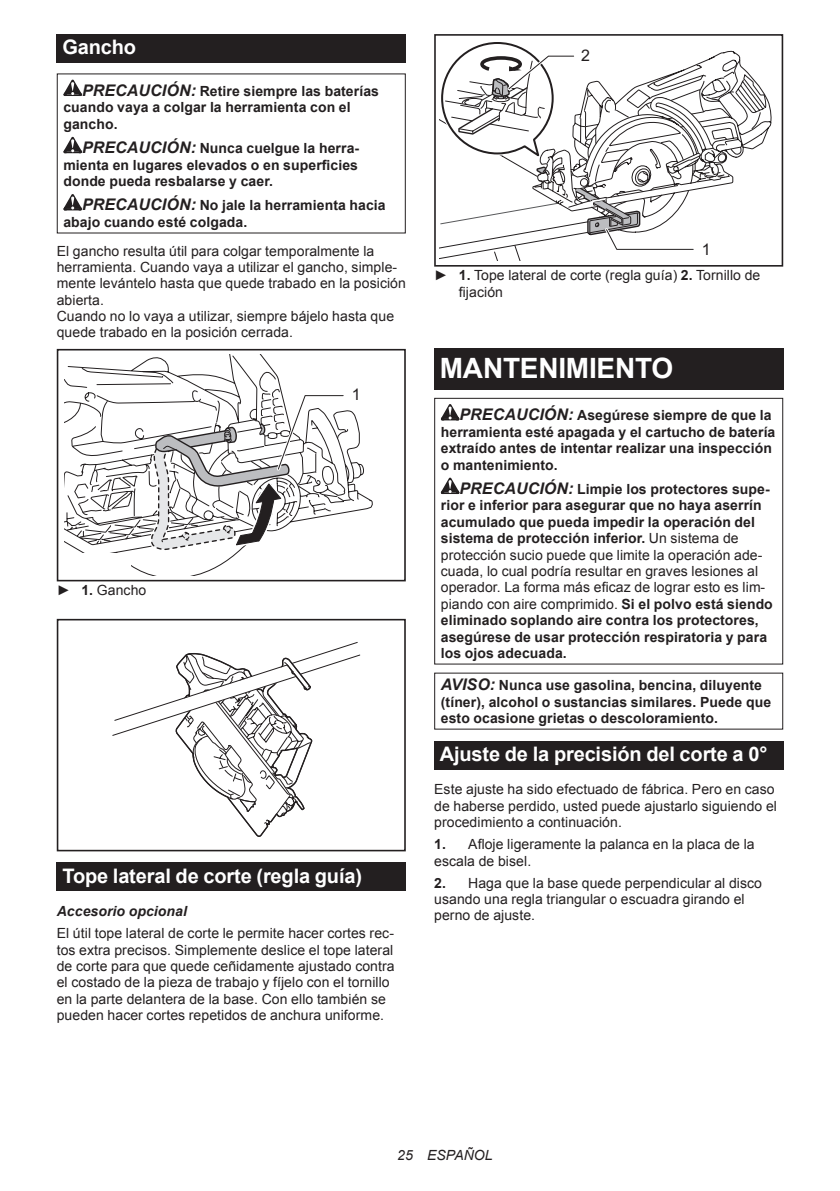
<style>
.page{position:relative;width:840px;height:1191px;background:#fff}
.page>*{position:absolute;margin:0;border:0;box-sizing:border-box;transform-origin:0 0}
.t1{font:700 28px "Arial";letter-spacing:-.01em;color:#fff}
.t2{font:700 20px "Arial";letter-spacing:-.01em;color:#fff}
.t3{font:16px "Arial";color:#231f20}
.t4{font:700 14px/16.4px "Arial";letter-spacing:.005em;color:#231f20}
.t5{font:14px/16.4px "Arial";letter-spacing:.005em;color:#231f20}
.t6{font:italic 700 14px "Arial";letter-spacing:.005em;color:#231f20}
.t7{font:italic 14px "Arial";letter-spacing:.005em;color:#231f20}
.s1{font-style:italic;font-size:16px}
.s2{font-weight:700}
.s3{font-weight:400}
</style>
<div class="page">
<div style="left:57px;top:34px;width:348px;height:29px;background:#231f20"></div>
<svg style="left:63px;top:80px;width:19px;height:16px"></svg>
<svg style="left:63px;top:137px;width:19px;height:16px"></svg>
<svg style="left:63px;top:194px;width:19px;height:16px"></svg>
<svg style="left:65px;top:355px;width:307px;height:220px"></svg>
<div style="left:57px;top:553px;width:73px;height:28px;background:#fff"></div>
<div style="left:57px;top:349px;width:348px;height:232px;border:2px solid #231f20"></div>
<svg style="left:74px;top:392px;width:274px;height:159px"></svg>
<svg style="left:112px;top:642px;width:249px;height:195px"></svg>
<div style="left:57px;top:823px;width:73px;height:28px;background:#fff"></div>
<div style="left:57px;top:619px;width:348px;height:232px;border:2px solid #231f20"></div>
<div style="left:57px;top:862px;width:348px;height:29px;background:#231f20"></div>
<div style="left:434px;top:34px;width:348px;height:233px;border:2px solid #231f20"></div>
<svg style="left:531px;top:34px;width:240px;height:94px"></svg>
<svg style="left:439px;top:40px;width:330px;height:221px"></svg>
<div style="left:434px;top:349px;width:348px;height:41px;background:#231f20"></div>
<svg style="left:440px;top:404px;width:19px;height:16px"></svg>
<svg style="left:440px;top:477px;width:19px;height:17px"></svg>
<div style="left:434px;top:398px;width:348px;height:266px;border:1px solid #231f20"></div>
<div style="left:434px;top:741px;width:348px;height:28px;background:#231f20"></div>
<h2 class="t2" style="left:62px;top:34px;width:75px">Gancho</h2>
<p class="t4" style="left:63px;top:83px;width:317px;text-indent:19px"><span class="s1">PRECAUCIÓN:</span> Retire siempre las baterías cuando vaya a colgar la herramienta con el gancho.</p>
<p class="t4" style="left:63px;top:140px;width:297px;text-align:justify;text-indent:19px"><span class="s1">PRECAUCIÓN:</span> Nunca cuelgue la herra&shy;mienta en lugares elevados o en superficies donde pueda resbalarse y caer.</p>
<p class="t4" style="left:63px;top:198px;width:323px;text-indent:19px"><span class="s1">PRECAUCIÓN:</span> No jale la herramienta hacia abajo cuando esté colgada.</p>
<p class="t5" style="left:57px;top:243px;width:350px">El gancho resulta útil para colgar temporalmente la herramienta. Cuando vaya a utilizar el gancho, simple&shy;mente levántelo hasta que quede trabado en la posición abierta.<br>Cuando no lo vaya a utilizar, siempre bájelo hasta que quede trabado en la posición cerrada.</p>
<p class="t5" style="left:57px;top:582px;width:91px">► <span class="s2">1.</span> Gancho</p>
<p class="t3" style="left:351px;top:385px;width:10px">1</p>
<h2 class="t2" style="left:62px;top:862px;width:301px">Tope lateral de corte (regla guía)</h2>
<p class="t6" style="left:57px;top:902px;width:132px">Accesorio opcional</p>
<p class="t5" style="left:57px;top:925px;width:339px">El útil tope lateral de corte le permite hacer cortes rec&shy;tos extra precisos. Simplemente deslice el tope lateral de corte para que quede ceñidamente ajustado contra el costado de la pieza de trabajo y fíjelo con el tornillo en la parte delantera de la base. Con ello también se pueden hacer cortes repetidos de anchura uniforme.</p>
<p class="t3" style="left:580px;top:45px;width:10px">2</p>
<p class="t3" style="left:701px;top:239px;width:10px">1</p>
<p class="t5" style="left:458px;top:267px;width:303px;text-indent:-25px">► <span class="s2">1.</span> Tope lateral de corte (regla guía) <span class="s2">2.</span> Tornillo de fijación</p>
<h1 class="t1" style="left:439px;top:350px;width:235px">MANTENIMIENTO</h1>
<p class="t4" style="left:440px;top:408px;width:336px;text-indent:19px"><span class="s1">PRECAUCIÓN:</span> Asegúrese siempre de que la herramienta esté apagada y el cartucho de batería extraído antes de intentar realizar una inspección o mantenimiento.</p>
<p class="t4" style="left:440px;top:481px;width:333px;text-indent:19px"><span class="s1">PRECAUCIÓN:</span> Limpie los protectores supe&shy;rior e inferior para asegurar que no haya aserrín acumulado que pueda impedir la operación del sistema de protección inferior. <span class="s3">Un sistema de protección sucio puede que limite la operación ade&shy;cuada, lo cual podría resultar en graves lesiones al operador. La forma más eficaz de lograr esto es lim&shy;piando con aire comprimido.</span> Si el polvo está siendo eliminado soplando aire contra los protectores, asegúrese de usar protección respiratoria y para los ojos adecuada.</p>
<p class="t4" style="left:440px;top:677px;width:331px"><span class="s1">AVISO:</span> Nunca use gasolina, bencina, diluyente (tíner), alcohol o sustancias similares. Puede que esto ocasione grietas o descoloramiento.</p>
<h2 class="t2" style="left:439px;top:740px;width:329px">Ajuste de la precisión del corte a 0°</h2>
<p class="t5" style="left:434px;top:781px;width:344px">Este ajuste ha sido efectuado de fábrica. Pero en caso de haberse perdido, usted puede ajustarlo siguiendo el procedimiento a continuación.</p>
<p class="t5" style="left:434px;top:836px;width:322px"><span class="s2">1.</span> Afloje ligeramente la palanca en la placa de la escala de bisel.</p>
<p class="t5" style="left:434px;top:874px;width:329px"><span class="s2">2.</span> Haga que la base quede perpendicular al disco usando una regla triangular o escuadra girando el perno de ajuste.</p>
<p class="t7" style="left:397px;top:1146px;width:97px">25 ESPAÑOL</p>
</div>
